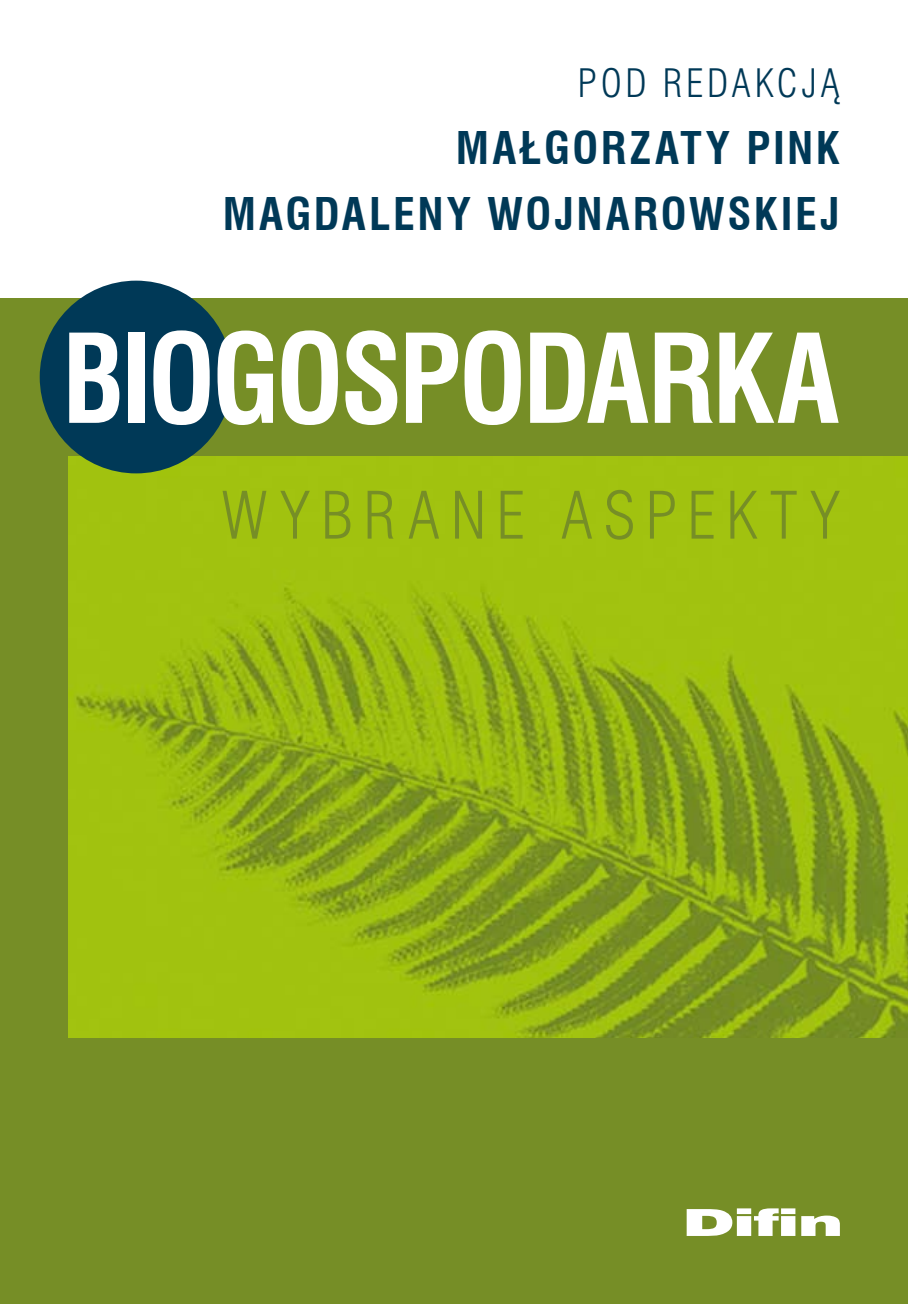
<style>
.page{position:relative;width:908px;height:1304px;background:#fff}
.page>*{position:absolute;margin:0;border:0;box-sizing:border-box;transform-origin:0 0}
.t1{font:700 condensed 120px "Swiss 721 BT";letter-spacing:-.03em;color:#fff;scale:.96 1}
.t2{font:60px "Swis 721 Lt Cn PL";letter-spacing:.175em;color:#768e26}
.t3{font:700 condensed 44px/66.6px "Swiss 721 BT";letter-spacing:.055em;color:#003957;text-align:right}
.t4{font:36px "Swis 721 Lt Cn PL";letter-spacing:.1em;color:#003957}
</style>
<div class="page">
<div style="left:0;top:1037px;width:907px;height:267px;background:#768e26"></div>
<div style="left:0;top:298px;width:907px;height:739px;background:#768e26"></div>
<img style="left:68px;top:456px;width:839px;height:581px">
<svg style="left:686px;top:1208px;width:153px;height:28px"></svg>
<div style="left:40px;top:281px;width:192px;height:192px;background:#003957;border-radius:50%"></div>
<p class="t4" style="left:577px;top:60px;width:263px">POD REDAKCJĄ</p>
<p class="t3" style="left:222px;top:114px;width:618px">MAŁGORZATY PINK<br>MAGDALENY WOJNAROWSKIEJ</p>
<h1 class="t1" style="left:62px;top:307px;width:811px">BIOGOSPODARKA</h1>
<h2 class="t2" style="left:221px;top:477px;width:620px">WYBRANE ASPEKTY</h2>
</div>
